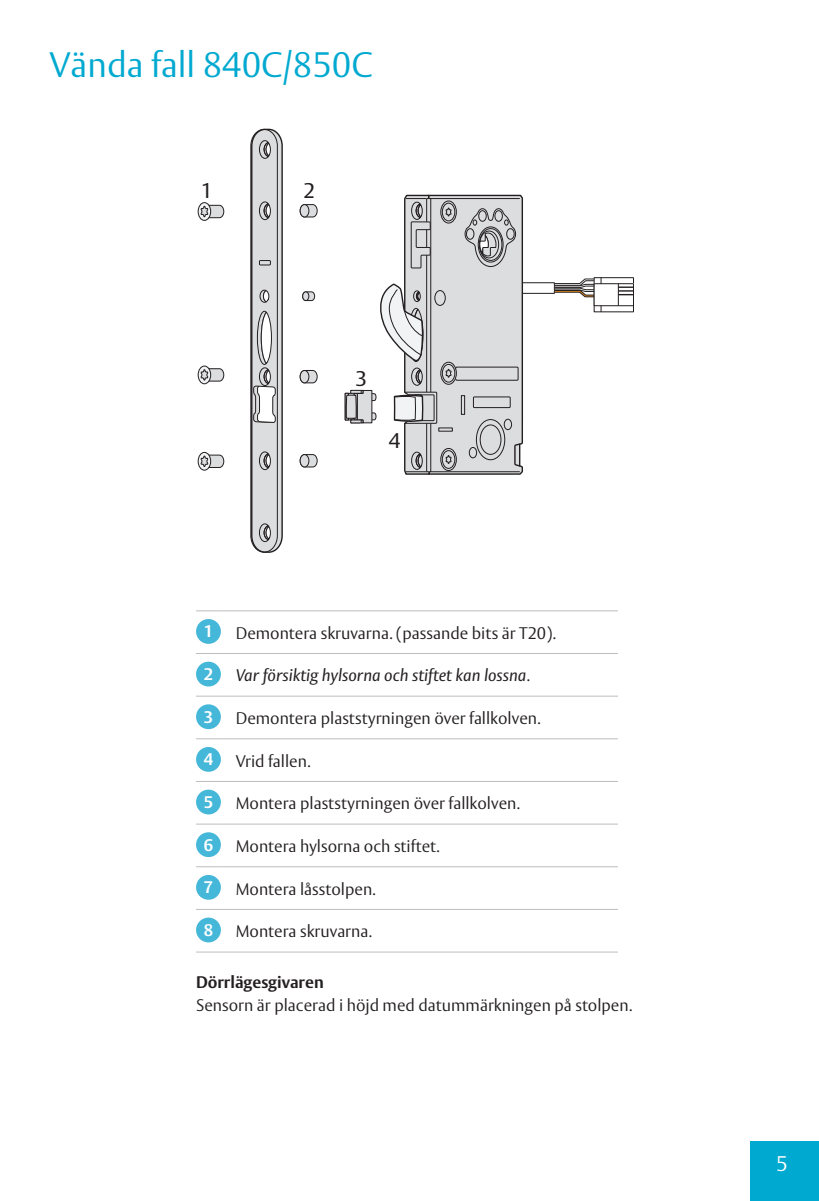
<style>
.page{position:relative;width:819px;height:1201px;background:#fff}
.page>*{position:absolute;margin:0;border:0;box-sizing:border-box;transform-origin:0 0}
.t1{font:300 35px "ASSA Vesta";color:#00a9d0}
.t2{font:21px "ASSA Vesta";color:#231f20}
.t3{font:300 21px "ASSA Vesta";color:#fff}
.t4{font:300 16.62px "ASSA Vesta";color:#231f20}
.t5{font:italic 16.62px "ASSA Vesta";color:#231f20}
.t6{font:700 16.62px "ASSA Vesta";color:#231f20}
.t7{font:700 16.62px "ASSA Vesta";color:#fff}
.s1{font-weight:300;font-style:normal}
</style>
<div class="page">
<hr style="left:221px;top:610px;width:397px;height:1px;background:#bcbdc0">
<hr style="left:221px;top:653px;width:397px;height:1px;background:#bcbdc0">
<hr style="left:221px;top:695px;width:397px;height:1px;background:#bcbdc0">
<hr style="left:221px;top:738px;width:397px;height:1px;background:#bcbdc0">
<hr style="left:221px;top:781px;width:397px;height:1px;background:#bcbdc0">
<hr style="left:221px;top:823px;width:397px;height:1px;background:#bcbdc0">
<hr style="left:221px;top:866px;width:397px;height:1px;background:#bcbdc0">
<hr style="left:221px;top:909px;width:397px;height:1px;background:#bcbdc0">
<hr style="left:221px;top:951px;width:397px;height:1px;background:#bcbdc0">
<svg style="left:196px;top:610px;width:25px;height:1px"></svg>
<svg style="left:196px;top:653px;width:25px;height:1px"></svg>
<svg style="left:196px;top:695px;width:25px;height:1px"></svg>
<svg style="left:196px;top:738px;width:25px;height:1px"></svg>
<svg style="left:196px;top:781px;width:25px;height:1px"></svg>
<svg style="left:196px;top:823px;width:25px;height:1px"></svg>
<svg style="left:196px;top:866px;width:25px;height:1px"></svg>
<svg style="left:196px;top:909px;width:25px;height:1px"></svg>
<svg style="left:196px;top:951px;width:25px;height:1px"></svg>
<div style="left:196px;top:619px;width:25px;height:25px;background:#45b7d9;border-radius:50%"></div>
<div style="left:196px;top:661px;width:25px;height:25px;background:#45b7d9;border-radius:50%"></div>
<div style="left:196px;top:704px;width:25px;height:25px;background:#45b7d9;border-radius:50%"></div>
<div style="left:196px;top:747px;width:25px;height:24px;background:#45b7d9;border-radius:50%"></div>
<div style="left:196px;top:789px;width:25px;height:25px;background:#45b7d9;border-radius:50%"></div>
<div style="left:196px;top:832px;width:25px;height:25px;background:#45b7d9;border-radius:50%"></div>
<div style="left:196px;top:875px;width:25px;height:24px;background:#45b7d9;border-radius:50%"></div>
<div style="left:196px;top:917px;width:25px;height:25px;background:#45b7d9;border-radius:50%"></div>
<svg style="left:299px;top:204px;width:19px;height:14px"></svg>
<svg style="left:299px;top:370px;width:19px;height:13px"></svg>
<svg style="left:303px;top:291px;width:12px;height:10px"></svg>
<svg style="left:299px;top:454px;width:19px;height:13px"></svg>
<svg style="left:595px;top:279px;width:36px;height:31px"></svg>
<div style="left:593px;top:277px;width:40px;height:35px;border:1px solid #231f20"></div>
<div style="left:594px;top:284px;width:39px;height:22px;background:#fff"></div>
<div style="left:593px;top:283px;width:40px;height:23px;border:1px solid #231f20"></div>
<svg style="left:554px;top:278px;width:47px;height:19px"></svg>
<svg style="left:618px;top:284px;width:15px;height:21px"></svg>
<div style="left:521px;top:282px;width:33px;height:12px;border:1px solid #231f20"></div>
<div style="left:300px;top:205px;width:9px;height:12px;background:#dcdddf;border-radius:50%"></div>
<div style="left:300px;top:204px;width:9px;height:13px;border:1px solid #231f20;border-radius:50%"></div>
<div style="left:300px;top:370px;width:9px;height:13px;background:#dcdddf;border-radius:50%"></div>
<div style="left:300px;top:370px;width:9px;height:13px;border:1px solid #231f20;border-radius:50%"></div>
<div style="left:303px;top:292px;width:6px;height:8px;background:#dcdddf;border-radius:50%"></div>
<div style="left:302px;top:291px;width:7px;height:10px;border:1px solid #231f20;border-radius:50%"></div>
<div style="left:300px;top:454px;width:9px;height:13px;background:#dcdddf;border-radius:50%"></div>
<div style="left:300px;top:454px;width:9px;height:13px;border:1px solid #231f20;border-radius:50%"></div>
<svg style="left:198px;top:203px;width:13px;height:17px"></svg>
<div style="left:198px;top:202px;width:13px;height:19px;border:1px solid #231f20;border-radius:50%"></div>
<svg style="left:200px;top:205px;width:24px;height:13px"></svg>
<div style="left:198px;top:366px;width:13px;height:18px;border:1px solid #231f20;border-radius:50%"></div>
<svg style="left:200px;top:368px;width:24px;height:14px"></svg>
<div style="left:198px;top:452px;width:13px;height:18px;border:1px solid #231f20;border-radius:50%"></div>
<svg style="left:200px;top:454px;width:24px;height:14px"></svg>
<svg style="left:250px;top:128px;width:33px;height:425px;background:#bbbbbd"></svg>
<svg style="left:344px;top:194px;width:179px;height:281px"></svg>
<div style="left:750px;top:1141px;width:69px;height:59px;background:#00a9d0"></div>
<h1 class="t1" style="left:50px;top:43px;width:324px">Vända fall 840C/850C</h1>
<p class="t2" style="left:201px;top:178px;width:13px">1</p>
<p class="t2" style="left:303px;top:178px;width:13px">2</p>
<p class="t2" style="left:355px;top:366px;width:13px">3</p>
<p class="t2" style="left:389px;top:427px;width:13px">4</p>
<p class="t7" style="left:204px;top:621px;width:11px">1</p>
<p class="t4" style="left:236px;top:623px;width:322px">Demontera skruvarna. (passande bits är T20).</p>
<p class="t7" style="left:204px;top:664px;width:11px">2</p>
<p class="t5" style="left:236px;top:665px;width:296px">Var försiktig hylsorna och stiftet kan lossna<span class="s1">.</span></p>
<p class="t7" style="left:204px;top:706px;width:11px">3</p>
<p class="t4" style="left:236px;top:708px;width:306px">Demontera plaststyrningen över fallkolven.</p>
<p class="t7" style="left:204px;top:749px;width:11px">4</p>
<p class="t4" style="left:236px;top:750px;width:76px">Vrid fallen.</p>
<p class="t7" style="left:204px;top:792px;width:11px">5</p>
<p class="t4" style="left:236px;top:793px;width:286px">Montera plaststyrningen över fallkolven.</p>
<p class="t7" style="left:204px;top:834px;width:11px">6</p>
<p class="t4" style="left:236px;top:836px;width:205px">Montera hylsorna och stiftet.</p>
<p class="t7" style="left:204px;top:877px;width:11px">7</p>
<p class="t4" style="left:236px;top:878px;width:141px">Montera låsstolpen.</p>
<p class="t7" style="left:204px;top:919px;width:11px">8</p>
<p class="t4" style="left:236px;top:921px;width:138px">Montera skruvarna.</p>
<p class="t6" style="left:196px;top:972px;width:129px">Dörrlägesgivaren</p>
<p class="t4" style="left:196px;top:995px;width:438px">Sensorn är placerad i höjd med datummärkningen på stolpen.</p>
<p class="t3" style="left:776px;top:1151px;width:13px">5</p>
</div>
